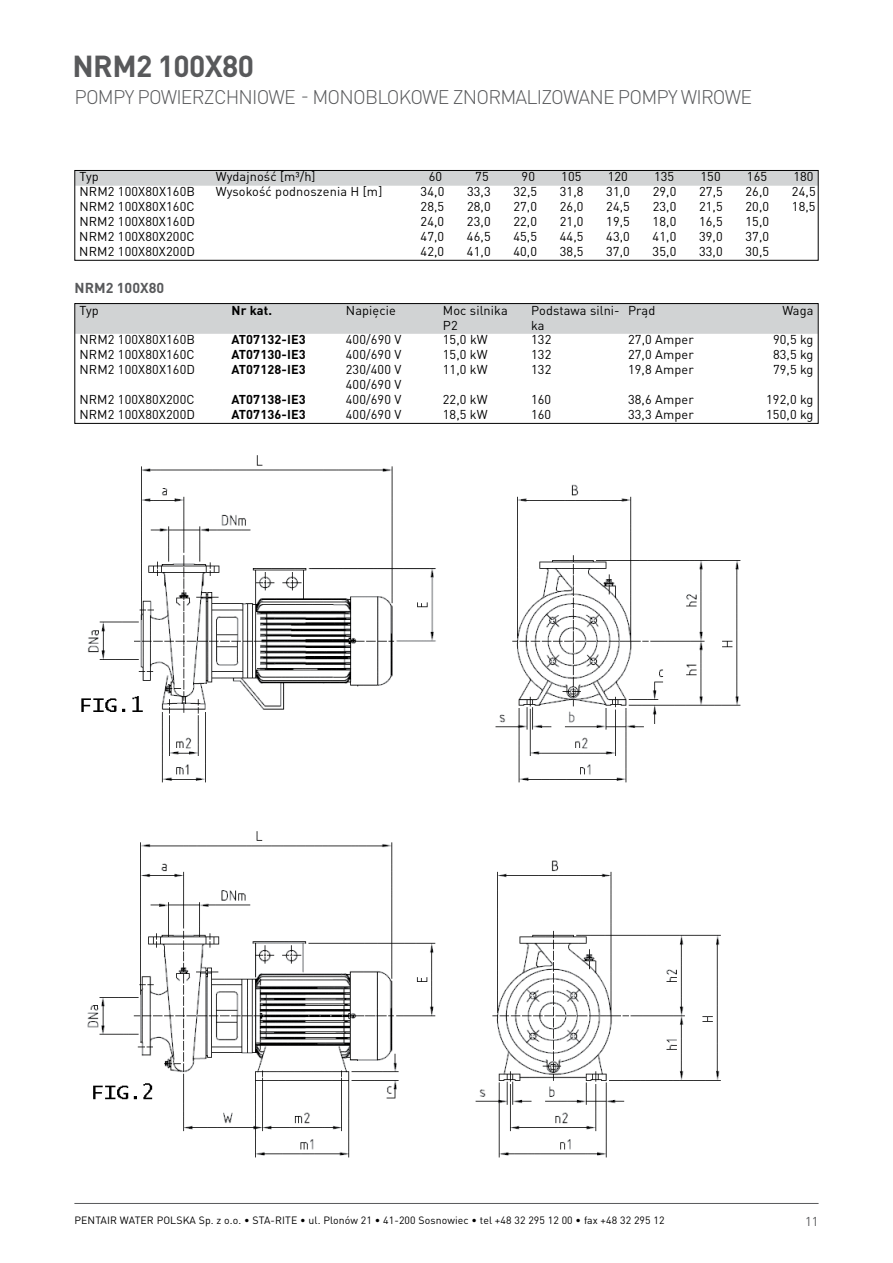
<style>
.page{position:relative;width:893px;height:1263px;background:#fff}
.page>*{position:absolute;margin:0;border:0;box-sizing:border-box;transform-origin:0 0}
.t1{font:700 30px "DIN Pro";letter-spacing:-.02em;color:#58595b}
.t2{font:300 19.5px "DIN Pro";letter-spacing:-.04em;color:#58595b}
.t3{font:700 14.25px "DIN Pro";letter-spacing:.005em;color:#58595b}
.t4{font:12.75px/15px "DIN Pro";letter-spacing:.01em;color:#000}
.t5{font:700 12.75px "DIN Pro";letter-spacing:.01em;color:#000}
.t6{font:12.75px "DIN Pro";color:#58595b}
.t7{font:10.5px "DIN Pro";letter-spacing:.01em;color:#000}
</style>
<div class="page">
<hr style="left:74px;top:1203px;width:745px;height:1px;background:#58595b">
<svg style="left:76px;top:172px;width:741px;height:14px;background:#d1d3d4"></svg>
<div style="left:74px;top:170px;width:745px;height:91px;border:1px solid #000"></div>
<div style="left:76px;top:305px;width:741px;height:29px;background:#d1d3d4"></div>
<div style="left:74px;top:303px;width:745px;height:121px;border:1px solid #000"></div>
<img style="left:81px;top:455px;width:355px;height:328px">
<img style="left:495px;top:484px;width:246px;height:299px">
<img style="left:87px;top:831px;width:349px;height:327px">
<img style="left:475px;top:860px;width:246px;height:298px">
<h1 class="t1" style="left:72px;top:41px;width:183px">NRM2 100X80</h1>
<h2 class="t2" style="left:75px;top:82px;width:679px">POMPY POWIERZCHNIOWE - MONOBLOKOWE ZNORMALIZOWANE POMPY WIROWE</h2>
<p class="t4" style="left:79px;top:168px;width:21px">Typ</p>
<p class="t4" style="left:216px;top:168px;width:101px">Wydajność [m³/h]</p>
<p class="t4" style="left:429px;top:168px;width:15px">60</p>
<p class="t4" style="left:475px;top:168px;width:15px">75</p>
<p class="t4" style="left:522px;top:168px;width:15px">90</p>
<p class="t4" style="left:561px;top:168px;width:22px">105</p>
<p class="t4" style="left:608px;top:168px;width:22px">120</p>
<p class="t4" style="left:654px;top:168px;width:22px">135</p>
<p class="t4" style="left:700px;top:168px;width:22px">150</p>
<p class="t4" style="left:747px;top:168px;width:22px">165</p>
<p class="t4" style="left:793px;top:168px;width:22px">180</p>
<p class="t4" style="left:79px;top:183px;width:117px">NRM2 100X80X160B</p>
<p class="t4" style="left:216px;top:183px;width:168px">Wysokość podnoszenia H [m]</p>
<p class="t4" style="left:421px;top:183px;width:25px">34,0</p>
<p class="t4" style="left:467px;top:183px;width:25px">33,3</p>
<p class="t4" style="left:513px;top:183px;width:25px">32,5</p>
<p class="t4" style="left:560px;top:183px;width:25px">31,8</p>
<p class="t4" style="left:606px;top:183px;width:25px">31,0</p>
<p class="t4" style="left:653px;top:183px;width:25px">29,0</p>
<p class="t4" style="left:699px;top:183px;width:25px">27,5</p>
<p class="t4" style="left:745px;top:183px;width:25px">26,0</p>
<p class="t4" style="left:792px;top:183px;width:25px">24,5</p>
<p class="t4" style="left:79px;top:198px;width:117px">NRM2 100X80X160C</p>
<p class="t4" style="left:421px;top:198px;width:25px">28,5</p>
<p class="t4" style="left:467px;top:198px;width:25px">28,0</p>
<p class="t4" style="left:513px;top:198px;width:25px">27,0</p>
<p class="t4" style="left:560px;top:198px;width:25px">26,0</p>
<p class="t4" style="left:606px;top:198px;width:25px">24,5</p>
<p class="t4" style="left:653px;top:198px;width:25px">23,0</p>
<p class="t4" style="left:699px;top:198px;width:25px">21,5</p>
<p class="t4" style="left:745px;top:198px;width:25px">20,0</p>
<p class="t4" style="left:792px;top:198px;width:25px">18,5</p>
<p class="t4" style="left:79px;top:213px;width:117px">NRM2 100X80X160D</p>
<p class="t4" style="left:421px;top:213px;width:25px">24,0</p>
<p class="t4" style="left:467px;top:213px;width:25px">23,0</p>
<p class="t4" style="left:513px;top:213px;width:25px">22,0</p>
<p class="t4" style="left:560px;top:213px;width:25px">21,0</p>
<p class="t4" style="left:606px;top:213px;width:25px">19,5</p>
<p class="t4" style="left:653px;top:213px;width:25px">18,0</p>
<p class="t4" style="left:699px;top:213px;width:25px">16,5</p>
<p class="t4" style="left:745px;top:213px;width:25px">15,0</p>
<p class="t4" style="left:79px;top:227px;width:117px">NRM2 100X80X200C</p>
<p class="t4" style="left:421px;top:227px;width:25px">47,0</p>
<p class="t4" style="left:467px;top:227px;width:25px">46,5</p>
<p class="t4" style="left:513px;top:227px;width:25px">45,5</p>
<p class="t4" style="left:560px;top:227px;width:25px">44,5</p>
<p class="t4" style="left:606px;top:227px;width:25px">43,0</p>
<p class="t4" style="left:653px;top:227px;width:25px">41,0</p>
<p class="t4" style="left:699px;top:227px;width:25px">39,0</p>
<p class="t4" style="left:745px;top:227px;width:25px">37,0</p>
<p class="t4" style="left:79px;top:242px;width:117px">NRM2 100X80X200D</p>
<p class="t4" style="left:421px;top:242px;width:25px">42,0</p>
<p class="t4" style="left:467px;top:242px;width:25px">41,0</p>
<p class="t4" style="left:513px;top:242px;width:25px">40,0</p>
<p class="t4" style="left:560px;top:242px;width:25px">38,5</p>
<p class="t4" style="left:606px;top:242px;width:25px">37,0</p>
<p class="t4" style="left:653px;top:242px;width:25px">35,0</p>
<p class="t4" style="left:699px;top:242px;width:25px">33,0</p>
<p class="t4" style="left:745px;top:242px;width:25px">30,5</p>
<p class="t3" style="left:74px;top:276px;width:91px">NRM2 100X80</p>
<p class="t4" style="left:79px;top:301px;width:21px">Typ</p>
<p class="t5" style="left:231px;top:299px;width:42px">Nr kat.</p>
<p class="t4" style="left:346px;top:301px;width:52px">Napięcie</p>
<p class="t4" style="left:443px;top:301px;width:66px">Moc silnika<br>P2</p>
<p class="t4" style="left:531px;top:301px;width:90px">Podstawa silni&shy;ka</p>
<p class="t4" style="left:628px;top:301px;width:29px">Prąd</p>
<p class="t4" style="left:782px;top:301px;width:33px">Waga</p>
<p class="t4" style="left:79px;top:331px;width:117px">NRM2 100X80X160B</p>
<p class="t5" style="left:231px;top:329px;width:76px">AT07132-IE3</p>
<p class="t4" style="left:346px;top:331px;width:57px">400/690 V</p>
<p class="t4" style="left:443px;top:331px;width:46px">15,0 kW</p>
<p class="t4" style="left:531px;top:331px;width:22px">132</p>
<p class="t4" style="left:628px;top:331px;width:67px">27,0 Amper</p>
<p class="t4" style="left:773px;top:331px;width:42px">90,5 kg</p>
<p class="t4" style="left:79px;top:346px;width:117px">NRM2 100X80X160C</p>
<p class="t5" style="left:231px;top:344px;width:76px">AT07130-IE3</p>
<p class="t4" style="left:346px;top:346px;width:57px">400/690 V</p>
<p class="t4" style="left:443px;top:346px;width:46px">15,0 kW</p>
<p class="t4" style="left:531px;top:346px;width:22px">132</p>
<p class="t4" style="left:628px;top:346px;width:67px">27,0 Amper</p>
<p class="t4" style="left:773px;top:346px;width:42px">83,5 kg</p>
<p class="t4" style="left:79px;top:361px;width:117px">NRM2 100X80X160D</p>
<p class="t5" style="left:231px;top:359px;width:76px">AT07128-IE3</p>
<p class="t4" style="left:346px;top:361px;width:57px">230/400 V<br>400/690 V</p>
<p class="t4" style="left:443px;top:361px;width:46px">11,0 kW</p>
<p class="t4" style="left:531px;top:361px;width:22px">132</p>
<p class="t4" style="left:628px;top:361px;width:67px">19,8 Amper</p>
<p class="t4" style="left:773px;top:361px;width:42px">79,5 kg</p>
<p class="t4" style="left:79px;top:391px;width:117px">NRM2 100X80X200C</p>
<p class="t5" style="left:231px;top:389px;width:76px">AT07138-IE3</p>
<p class="t4" style="left:346px;top:391px;width:57px">400/690 V</p>
<p class="t4" style="left:443px;top:391px;width:46px">22,0 kW</p>
<p class="t4" style="left:531px;top:391px;width:22px">160</p>
<p class="t4" style="left:628px;top:391px;width:67px">38,6 Amper</p>
<p class="t4" style="left:766px;top:391px;width:49px">192,0 kg</p>
<p class="t4" style="left:79px;top:405px;width:117px">NRM2 100X80X200D</p>
<p class="t5" style="left:231px;top:403px;width:76px">AT07136-IE3</p>
<p class="t4" style="left:346px;top:405px;width:57px">400/690 V</p>
<p class="t4" style="left:443px;top:405px;width:46px">18,5 kW</p>
<p class="t4" style="left:531px;top:405px;width:22px">160</p>
<p class="t4" style="left:628px;top:405px;width:67px">33,3 Amper</p>
<p class="t4" style="left:766px;top:405px;width:49px">150,0 kg</p>
<p class="t7" style="left:74px;top:1212px;width:592px">PENTAIR WATER POLSKA Sp. z o.o. • STA-RITE • ul. Plonów 21 • 41-200 Sosnowiec • tel +48 32 295 12 00 • fax +48 32 295 12</p>
<p class="t6" style="left:805px;top:1211px;width:15px">11</p>
</div>
